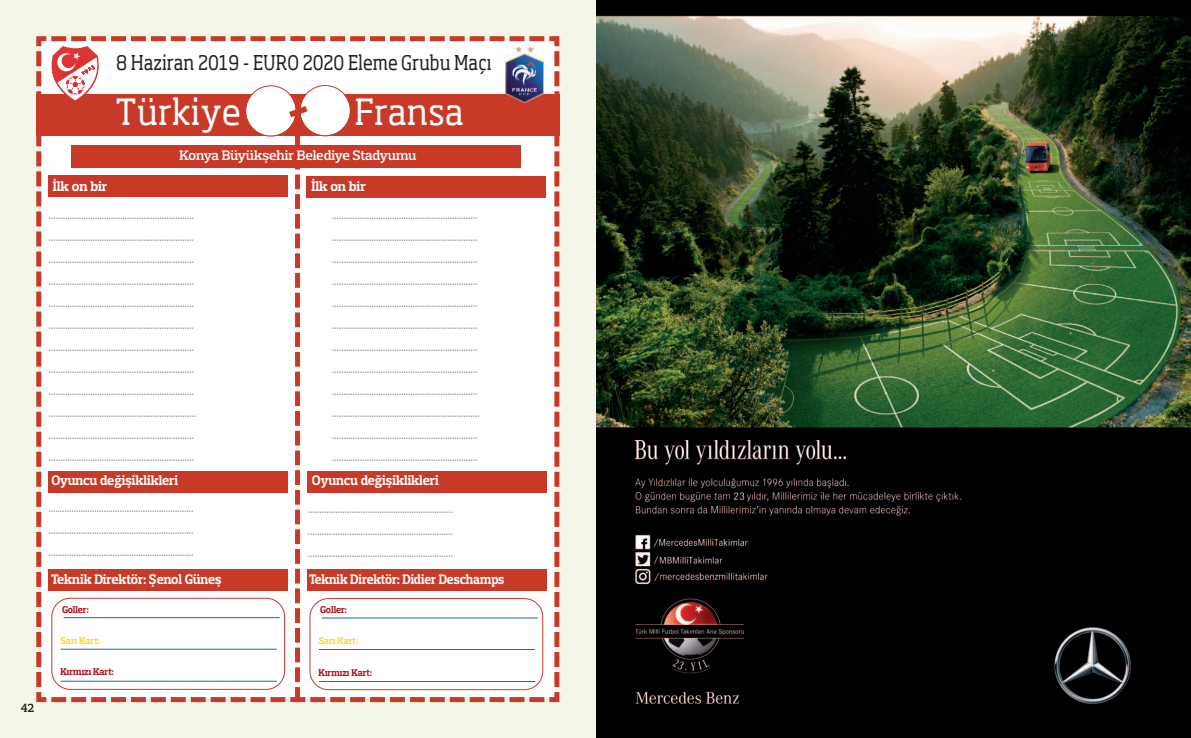
<style>
.page{position:relative;width:1191px;height:738px;background:#fff}
.page>*{position:absolute;margin:0;border:0;box-sizing:border-box;transform-origin:0 0}
.t1{font:35.3px "Soho Pro";color:#fff;scale:.95 1}
.t2{font:20px "Soho Pro";color:#231f20;scale:.85 1}
.t3{font:700 14px "Prelo Slab";color:#fff;scale:.95 1}
.t4{font:600 14px "Prelo Slab";letter-spacing:-.015em;color:#fff}
.t5{font:700 14px "Prelo Slab";color:#fff;scale:.91 1}
.t6{font:700 14px "Prelo Slab";color:#fff}
.t7{font:12px/22px "Prelo Slab";color:#808285}
.t8{font:600 12px "Prelo Slab";color:#231f20}
.t9{font:700 10px "Prelo Slab";color:#b00d15;scale:.95 1}
.t10{font:700 10px "Prelo Slab";color:#ffd921;scale:.95 1}
</style>
<div class="page">
<img style="left:595px;top:0;width:595px;height:737px">
<div style="left:0;top:0;width:595px;height:737px;background:#f3f6e9"></div>
<svg style="left:36px;top:36px;width:524px;height:667px;background:#f2d4d0"></svg>
<img style="left:505px;top:46px;width:38px;height:56px">
<p class="t8" style="left:21px;top:700px;width:15px">42</p>
<h2 class="t2" style="left:116px;top:54px;width:443px">8 Haziran 2019 - EURO 2020 Eleme Grubu Maçı</h2>
<h1 class="t1" style="left:116px;top:98px;width:133px">Türkiye</h1>
<h1 class="t1" style="left:354px;top:97px;width:117px">Fransa</h1>
<p class="t6" style="left:53px;top:177px;width:56px">İlk on bir</p>
<p class="t4" style="left:179px;top:146px;width:238px">Konya Büyükşehir Belediye Stadyumu</p>
<p class="t6" style="left:311px;top:177px;width:56px">İlk on bir</p>
<p class="t7" style="left:49px;top:204px;width:149px">............................................................... ............................................................... ............................................................... ............................................................... ............................................................... ............................................................... ............................................................... ............................................................... ............................................................... ................................................................ ............................................................... ...............................................................</p>
<p class="t7" style="left:332px;top:204px;width:149px">............................................................... ............................................................... ............................................................... ............................................................... ............................................................... ............................................................... ............................................................... ............................................................... ............................................................... ................................................................ ............................................................... ...............................................................</p>
<p class="t3" style="left:51px;top:471px;width:135px">Oyuncu değişiklikleri</p>
<p class="t3" style="left:312px;top:471px;width:135px">Oyuncu değişiklikleri</p>
<p class="t7" style="left:48px;top:497px;width:147px;text-align:justify">............................................................... ............................................................... ...............................................................</p>
<p class="t7" style="left:308px;top:497px;width:147px;text-align:justify">............................................................... ............................................................... ...............................................................</p>
<p class="t3" style="left:51px;top:570px;width:181px">Teknik Direktör: Şenol Güneş</p>
<p class="t5" style="left:309px;top:570px;width:216px">Teknik Direktör: Didier Deschamps</p>
<p class="t9" style="left:62px;top:602px;width:30px">Goller:</p>
<p class="t10" style="left:61px;top:633px;width:43px">Sarı Kart:</p>
<p class="t9" style="left:60px;top:665px;width:58px">Kırmızı Kart:</p>
<p class="t9" style="left:320px;top:603px;width:30px">Goller:</p>
<p class="t10" style="left:319px;top:634px;width:43px">Sarı Kart:</p>
<p class="t9" style="left:318px;top:665px;width:58px">Kırmızı Kart:</p>
</div>
